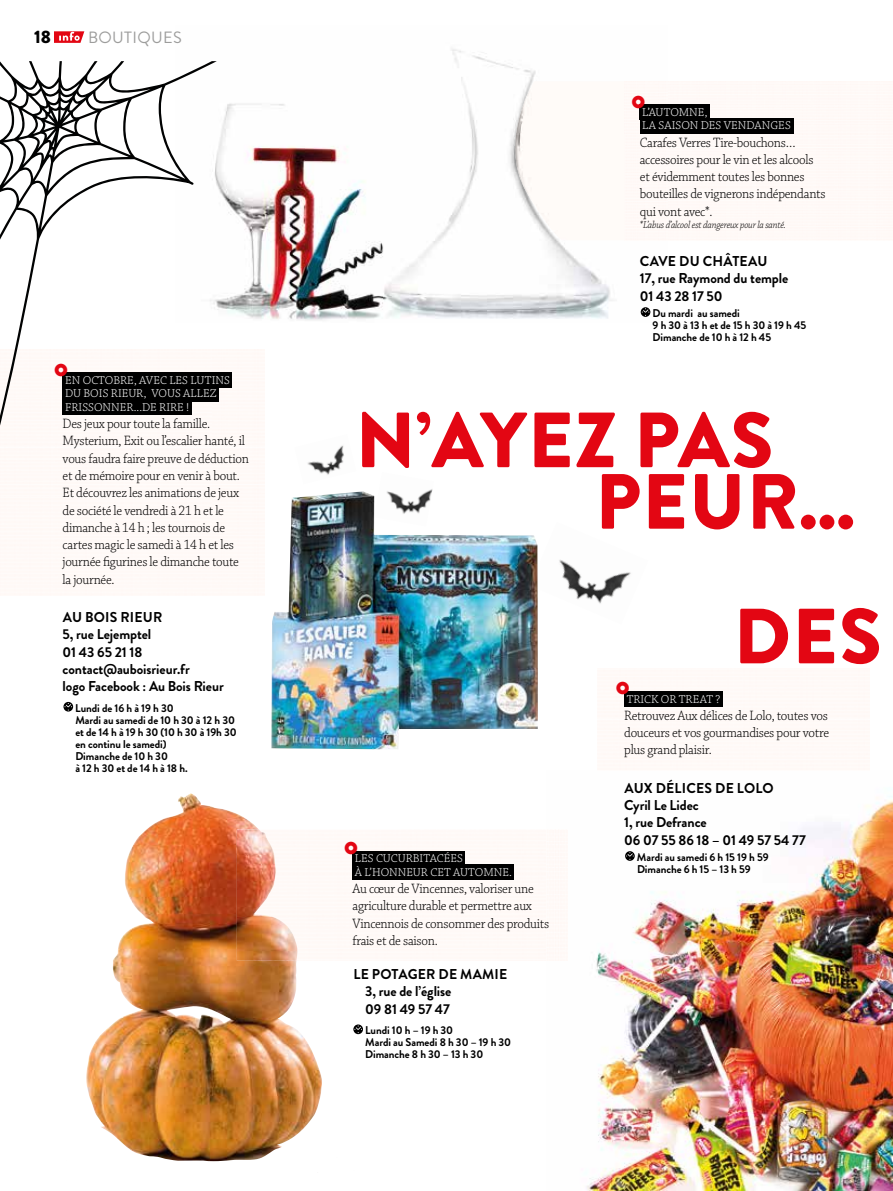
<style>
.page{position:relative;width:893px;height:1191px;background:#fff}
.page>*{position:absolute;margin:0;border:0;box-sizing:border-box;transform-origin:0 0}
.t1{font:900 78px/61.5px "Brandon Grotesque";letter-spacing:.015em;color:#e30613}
.t2{font:900 30px "Brandon Grotesque";color:#e30613}
.t3{font:900 18px "Brandon Grotesque";color:#000}
.t4{font:16.35px "Brandon Grotesque";letter-spacing:.02em;color:#9d9d9c}
.t5{font:300 14.25px/17.2px "Chaparral Pro";letter-spacing:-.02em;color:#000;scale:.93 1}
.t6{font:700 14.25px/17.2px "Brandon Grotesque";letter-spacing:-.005em;color:#000}
.t7{font:300 12px/13.5px "Chaparral Pro";color:#fff}
.t8{font:700 11.25px/12px "Brandon Grotesque";letter-spacing:-.005em;color:#000}
.t9{font:italic 300 10.5px "Chaparral Pro";letter-spacing:-.02em;color:#000;scale:.93 1}
</style>
<div class="page">
<img style="left:559px;top:559px;width:72px;height:45px">
<img style="left:307px;top:445px;width:37px;height:30px">
<img style="left:587px;top:796px;width:306px;height:395px">
<img style="left:217px;top:49px;width:434px;height:271px">
<img style="left:625px;top:81px;width:265px;height:159px">
<img style="left:515px;top:81px;width:110px;height:106px">
<img style="left:524px;top:187px;width:101px;height:53px">
<div style="left:624px;top:691px;width:99px;height:15px;background:#000"></div>
<svg style="left:625px;top:851px;width:10px;height:10px"></svg>
<img style="left:271px;top:491px;width:267px;height:258px">
<div style="left:640px;top:105px;width:70px;height:15px;background:#000"></div>
<div style="left:640px;top:118px;width:153px;height:15px;background:#000"></div>
<svg style="left:641px;top:307px;width:9px;height:10px"></svg>
<div style="left:63px;top:373px;width:169px;height:15px;background:#000"></div>
<svg style="left:63px;top:702px;width:10px;height:9px"></svg>
<img style="left:86px;top:793px;width:236px;height:368px">
<img style="left:276px;top:829px;width:46px;height:44px">
<img style="left:276px;top:873px;width:263px;height:44px">
<img style="left:298px;top:917px;width:24px;height:43px">
<img style="left:555px;top:922px;width:4px;height:32px">
<img style="left:237px;top:829px;width:39px;height:88px">
<img style="left:237px;top:917px;width:61px;height:43px">
<div style="left:352px;top:851px;width:113px;height:15px;background:#000"></div>
<div style="left:352px;top:864px;width:162px;height:15px;background:#000"></div>
<svg style="left:353px;top:1024px;width:10px;height:10px"></svg>
<svg style="left:0;top:61px;width:217px;height:365px"></svg>
<svg style="left:54px;top:31px;width:30px;height:12px"></svg>
<p class="t3" style="left:34px;top:24px;width:18px">18</p>
<p class="t4" style="left:88px;top:26px;width:95px">BOUTIQUES</p>
<h2 class="t2" style="left:54px;top:344px;width:15px">o</h2>
<p class="t7" style="left:65px;top:374px;width:166px">EN OCTOBRE, AVEC LES LUTINS<br>DU BOIS RIEUR, VOUS ALLEZ<br>FRISSONNER...DE RIRE !</p>
<p class="t5" style="left:63px;top:416px;width:202px">Des jeux pour toute la famille.<br>Mysterium, Exit ou l’escalier hanté, il vous faudra faire preuve de déduction et de mémoire pour en venir à bout.<br>Et découvrez les animations de jeux de société le vendredi à 21 h et le dimanche à 14 h ; les tournois de cartes magic le samedi à 14 h et les journée figurines le dimanche toute la journée.</p>
<p class="t6" style="left:63px;top:608px;width:163px">AU BOIS RIEUR<br>5, rue Lejemptel<br>01 43 65 21 18 contact@auboisrieur.fr<br>logo Facebook : Au Bois Rieur</p>
<p class="t8" style="left:75px;top:702px;width:163px">Lundi de 16 h à 19 h 30<br>Mardi au samedi de 10 h 30 à 12 h 30 et de 14 h à 19 h 30 (10 h 30 à 19h 30 en continu le samedi)<br>Dimanche de 10 h 30<br>à 12 h 30 et de 14 h à 18 h.</p>
<h2 class="t2" style="left:631px;top:76px;width:15px">o</h2>
<p class="t7" style="left:642px;top:106px;width:150px">L’AUTOMNE,<br>LA SAISON DES VENDANGES</p>
<p class="t5" style="left:640px;top:134px;width:201px">Carafes Verres Tire-bouchons… accessoires pour le vin et les alcools et évidemment toutes les bonnes bouteilles de vignerons indépendants qui vont avec*.</p>
<p class="t9" style="left:640px;top:219px;width:159px">*L’abus d’alcool est dangereux pour la santé.</p>
<p class="t6" style="left:640px;top:253px;width:150px">CAVE DU CHÂTEAU<br>17, rue Raymond du temple<br>01 43 28 17 50</p>
<p class="t8" style="left:652px;top:307px;width:155px">Du mardi au samedi<br>9 h 30 à 13 h et de 15 h 30 à 19 h 45<br>Dimanche de 10 h à 12 h 45</p>
<h1 class="t1" style="left:595px;top:410px;width:262px;text-indent:-240px">N’AYEZ PAS<br>PEUR...</h1>
<h2 class="t2" style="left:344px;top:822px;width:15px">o</h2>
<p class="t7" style="left:355px;top:852px;width:159px">LES CUCURBITACÉES<br>À L’HONNEUR CET AUTOMNE.</p>
<p class="t5" style="left:352px;top:880px;width:213px">Au cœur de Vincennes, valoriser une agriculture durable et permettre aux<br>Vincennois de consommer des produits frais et de saison.</p>
<p class="t6" style="left:365px;top:965px;width:144px;text-indent:-12px">LE POTAGER DE MAMIE<br>3, rue de l’église<br>09 81 49 57 47</p>
<p class="t8" style="left:365px;top:1024px;width:148px">Lundi 10 h – 19 h 30<br>Mardi au Samedi 8 h 30 – 19 h 30<br>Dimanche 8 h 30 – 13 h 30</p>
<h1 class="t1" style="left:733px;top:606px;width:150px">DES</h1>
<h2 class="t2" style="left:616px;top:662px;width:15px">o</h2>
<p class="t7" style="left:627px;top:692px;width:95px">TRICK OR TREAT ?</p>
<p class="t5" style="left:624px;top:707px;width:222px;text-align:justify">Retrouvez Aux délices de Lolo, toutes vos douceurs et vos gourmandises pour votre plus grand plaisir.</p>
<p class="t6" style="left:624px;top:779px;width:183px">AUX DÉLICES DE LOLO<br>Cyril Le Lidec<br>1, rue Defrance<br>06 07 55 86 18 – 01 49 57 54 77</p>
<p class="t8" style="left:637px;top:851px;width:133px">Mardi au samedi 6 h 15 19 h 59<br>Dimanche 6 h 15 – 13 h 59</p>
</div>
